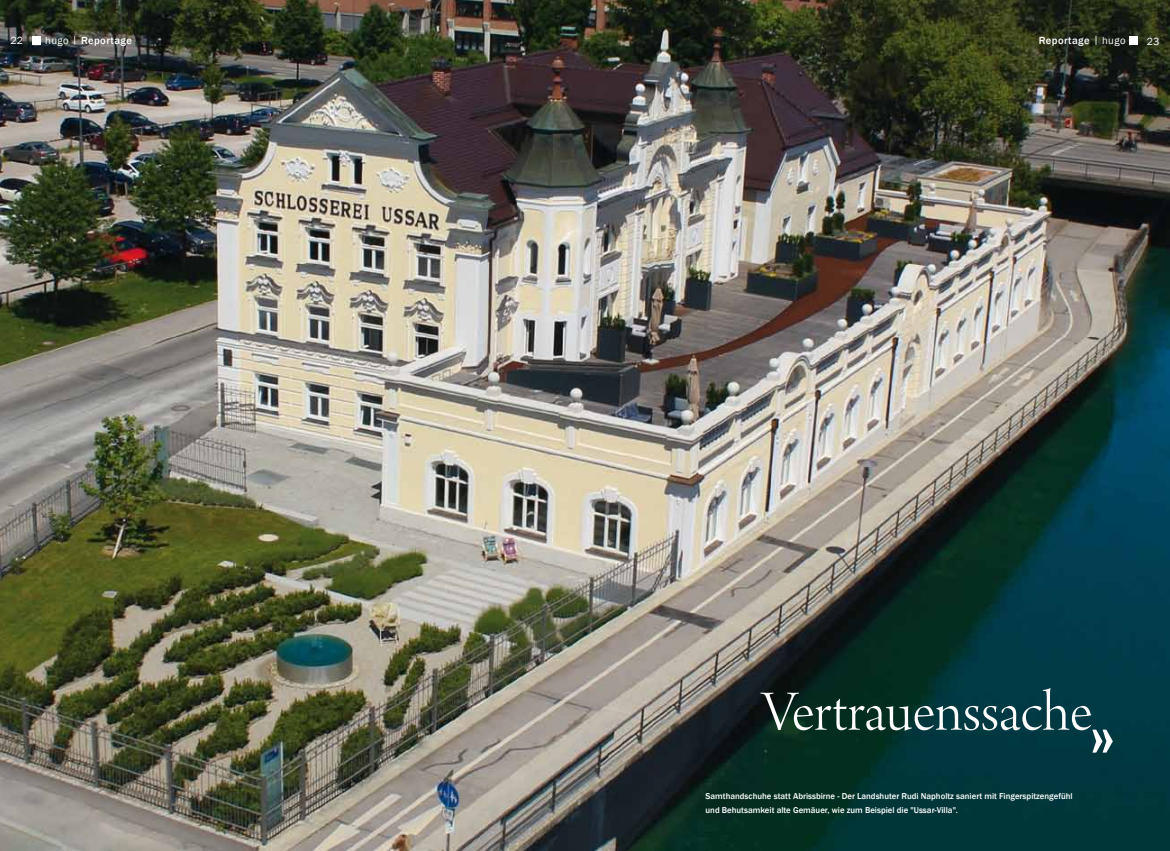
<style>
.page{position:relative;width:1170px;height:851px;background:#fff}
.page>*{position:absolute;margin:0;border:0;box-sizing:border-box;transform-origin:0 0}
.t1{font:60px "Arno Pro Light Display";letter-spacing:-.005em;color:#fff}
.t2{font:500 10.62px "Franklin Gothic";letter-spacing:.04em;color:#fff}
.t3{font:10.62px "Franklin Gothic";color:#fff}
.t4{font:500 8.75px/14px "Franklin Gothic";color:#fff}
.s1{font-weight:400}
</style>
<div class="page">
<img style="left:0;top:0;width:1169px;height:850px">
<svg style="left:1092px;top:729px;width:20px;height:23px"></svg>
<div style="left:32px;top:36px;width:9px;height:9px;background:#fff"></div>
<div style="left:1129px;top:36px;width:8px;height:9px;background:#fff"></div>
<p class="t3" style="left:11px;top:34px;width:14px">22</p>
<p class="t2" style="left:45px;top:34px;width:88px"><span class="s1">hugo |</span> Reportage</p>
<p class="t2" style="left:1038px;top:34px;width:88px">Reportage <span class="s1">| hugo</span></p>
<p class="t3" style="left:1146px;top:34px;width:14px">23</p>
<h1 class="t1" style="left:761px;top:679px;width:332px">Vertrauenssache</h1>
<p class="t4" style="left:705px;top:789px;width:369px">Samthandschuhe statt Abrissbirne - Der Landshuter Rudi Napholtz saniert mit Fingerspitzengefühl und Behutsamkeit alte Gemäuer, wie zum Beispiel die "Ussar-Villa".</p>
</div>
